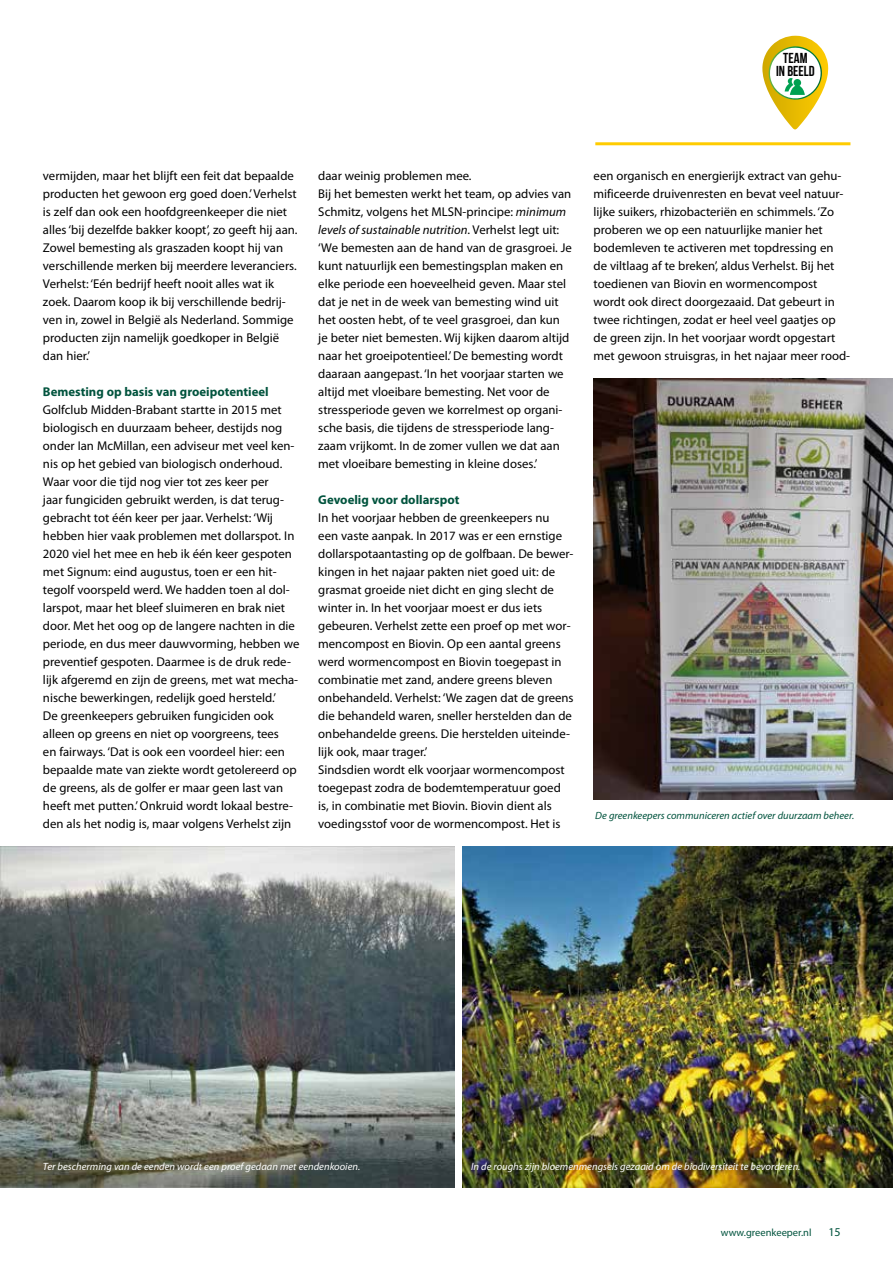
<style>
.page{position:relative;width:893px;height:1263px;background:#fff}
.page>*{position:absolute;margin:0;border:0;box-sizing:border-box;transform-origin:0 0}
.t1{font:14.4px/13px "Bebas Neue";color:#000;text-align:center}
.t2{font:12.75px/18px "Myriad Pro";color:#000}
.t3{font:700 12.75px "Myriad Pro";color:#00533d}
.t4{font:12px "Myriad Pro";color:#00533d}
.t5{font:italic 10.5px "Myriad Pro";color:#fff}
.t6{font:italic 10.5px "Myriad Pro";color:#00533d}
.t7{font:10.5px "Myriad Pro";color:#00533d}
.s1{font-style:italic}
</style>
<div class="page">
<hr style="left:595px;top:142px;width:255px;height:3px;background:#fc0">
<img style="left:0;top:847px;width:454px;height:340px">
<img style="left:463px;top:847px;width:430px;height:340px">
<svg style="left:762px;top:36px;width:66px;height:93px"></svg>
<img style="left:594px;top:379px;width:299px;height:420px">
<p class="t1" style="left:776px;top:51px;width:40px">TEAM<br>IN BEELD</p>
<p class="t2" style="left:43px;top:167px;width:256px">vermijden, maar het blijft een feit dat bepaalde producten het gewoon erg goed doen.’ Verhelst is zelf dan ook een hoofdgreenkeeper die niet alles ‘bij dezelfde bakker koopt’, zo geeft hij aan.<br>Zowel bemesting als graszaden koopt hij van verschillende merken bij meerdere leveranciers.<br>Verhelst: ‘Eén bedrijf heeft nooit alles wat ik zoek. Daarom koop ik bij verschillende bedrij&shy;ven in, zowel in België als Nederland. Sommige producten zijn namelijk goedkoper in België dan hier.’</p>
<p class="t3" style="left:43px;top:383px;width:227px">Bemesting op basis van groeipotentieel</p>
<p class="t2" style="left:43px;top:401px;width:258px">Golfclub Midden-Brabant startte in 2015 met biologisch en duurzaam beheer, destijds nog onder Ian McMillan, een adviseur met veel ken&shy;nis op het gebied van biologisch onderhoud.<br>Waar voor die tijd nog vier tot zes keer per<br>jaar fungiciden gebruikt werden, is dat terug&shy;gebracht tot één keer per jaar. Verhelst: ‘Wij hebben hier vaak problemen met dollarspot. In 2020 viel het mee en heb ik één keer gespoten met Signum: eind augustus, toen er een hit&shy;tegolf voorspeld werd. We hadden toen al dol&shy;larspot, maar het bleef sluimeren en brak niet door. Met het oog op de langere nachten in die periode, en dus meer dauwvorming, hebben we preventief gespoten. Daarmee is de druk rede&shy;lijk afgeremd en zijn de greens, met wat mecha&shy;nische bewerkingen, redelijk goed hersteld.’<br>De greenkeepers gebruiken fungiciden ook alleen op greens en niet op voorgreens, tees<br>en fairways. ‘Dat is ook een voordeel hier: een bepaalde mate van ziekte wordt getolereerd op de greens, als de golfer er maar geen last van heeft met putten.’ Onkruid wordt lokaal bestre&shy;den als het nodig is, maar volgens Verhelst zijn</p>
<p class="t2" style="left:318px;top:167px;width:255px">daar weinig problemen mee.<br>Bij het bemesten werkt het team, op advies van Schmitz, volgens het MLSN-principe: <span class="s1">minimum levels of sustainable nutrition</span>. Verhelst legt uit: ‘We bemesten aan de hand van de grasgroei. Je kunt natuurlijk een bemestingsplan maken en elke periode een hoeveelheid geven. Maar stel dat je net in de week van bemesting wind uit het oosten hebt, of te veel grasgroei, dan kun je beter niet bemesten. Wij kijken daarom altijd naar het groeipotentieel.’ De bemesting wordt daaraan aangepast. ‘In het voorjaar starten we altijd met vloeibare bemesting. Net voor de stressperiode geven we korrelmest op organi&shy;sche basis, die tijdens de stressperiode lang&shy;zaam vrijkomt. In de zomer vullen we dat aan met vloeibare bemesting in kleine doses.’</p>
<p class="t3" style="left:318px;top:492px;width:143px">Gevoelig voor dollarspot</p>
<p class="t2" style="left:318px;top:509px;width:257px">In het voorjaar hebben de greenkeepers nu<br>een vaste aanpak. In 2017 was er een ernstige dollarspotaantasting op de golfbaan. De bewer&shy;kingen in het najaar pakten niet goed uit: de grasmat groeide niet dicht en ging slecht de winter in. In het voorjaar moest er dus iets gebeuren. Verhelst zette een proef op met wor&shy;mencompost en Biovin. Op een aantal greens werd wormencompost en Biovin toegepast in combinatie met zand, andere greens bleven onbehandeld. Verhelst: ‘We zagen dat de greens die behandeld waren, sneller herstelden dan de onbehandelde greens. Die herstelden uiteinde&shy;lijk ook, maar trager.’<br>Sindsdien wordt elk voorjaar wormencompost toegepast zodra de bodemtemperatuur goed is, in combinatie met Biovin. Biovin dient als voedingsstof voor de wormencompost. Het is</p>
<p class="t2" style="left:594px;top:167px;width:258px">een organisch en energierijk extract van gehu&shy;mificeerde druivenresten en bevat veel natuur&shy;lijke suikers, rhizobacteriën en schimmels. ‘Zo proberen we op een natuurlijke manier het bodemleven te activeren met topdressing en de viltlaag af te breken’, aldus Verhelst. Bij het toedienen van Biovin en wormencompost wordt ook direct doorgezaaid. Dat gebeurt in twee richtingen, zodat er heel veel gaatjes op de green zijn. In het voorjaar wordt opgestart met gewoon struisgras, in het najaar meer rood-</p>
<p class="t6" style="left:595px;top:809px;width:260px">De greenkeepers communiceren actief over duurzaam beheer.</p>
<p class="t5" style="left:43px;top:1160px;width:319px">Ter bescherming van de eenden wordt een proef gedaan met eendenkooien.</p>
<p class="t5" style="left:471px;top:1160px;width:331px">In de roughs zijn bloemenmengsels gezaaid om de biodiversiteit te bevorderen.</p>
<p class="t7" style="left:721px;top:1226px;width:92px">www.greenkeeper.nl</p>
<p class="t4" style="left:828px;top:1224px;width:14px">15</p>
</div>
